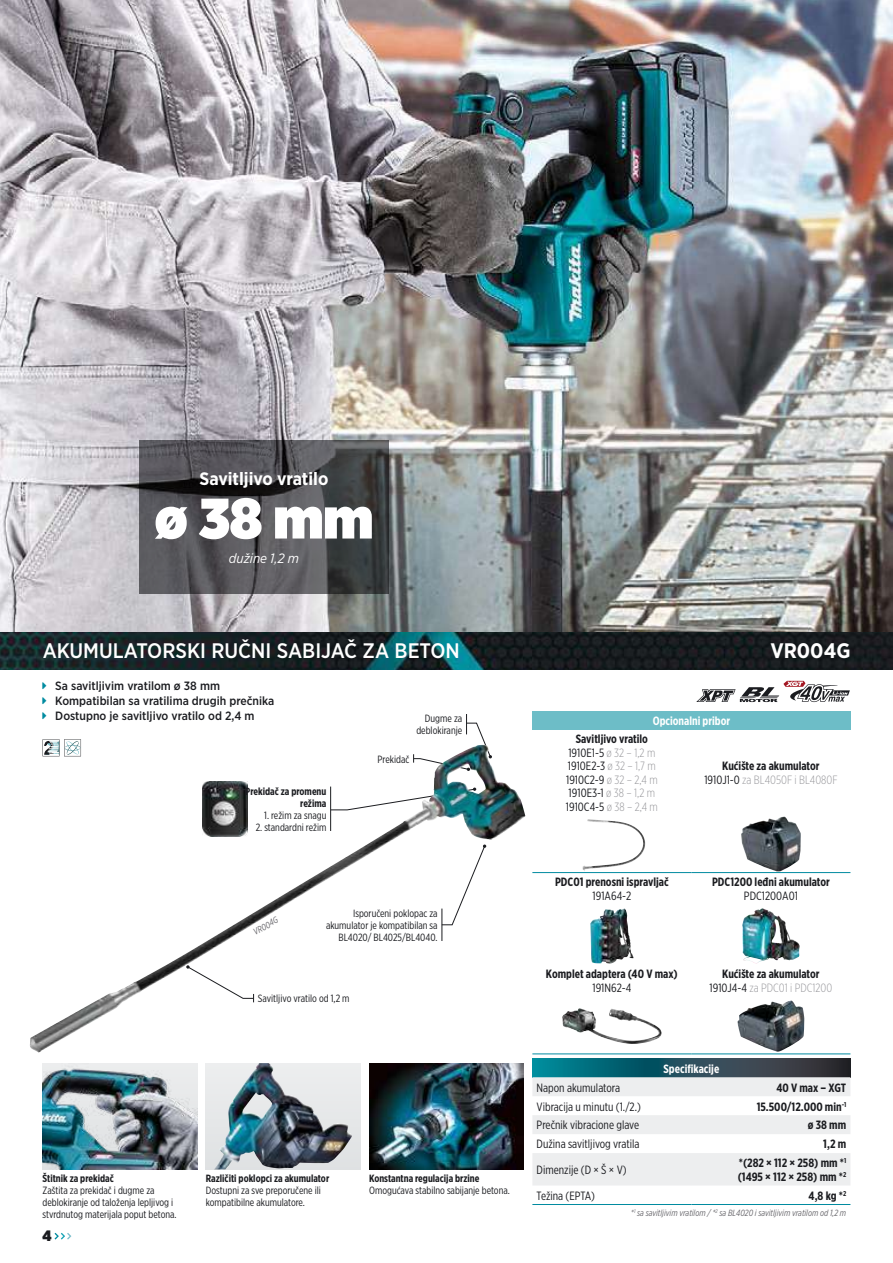
<style>
.page{position:relative;width:893px;height:1263px;background:#fff}
.page>*{position:absolute;margin:0;border:0;box-sizing:border-box;transform-origin:0 0}
.t1{font:900 57px "Gotham Narrow";color:#fff}
.t2{font:500 21px "Gotham Narrow";color:#fff}
.t3{font:700 21px "Gotham Narrow";color:#fff}
.t4{font:700 18px "Gotham Narrow";color:#fff}
.t5{font:900 15px "Gotham Narrow";color:#1b1c20}
.t6{font:italic 13.5px "Gotham Narrow";color:#fff}
.t7{font:12px/13.5px "Gotham X Narrow";color:#1b1c20;text-align:center}
.t8{font:700 12px/13.5px "Gotham X Narrow";color:#1b1c20;text-align:center}
.t9{font:500 12px/15px "Gotham Narrow";color:#1b1c20}
.t10{font:700 12px "Gotham X Narrow";color:#fff}
.t11{font:10.5px/12px "Gotham X Narrow";color:#1b1c20}
.t12{font:700 10.5px/12px "Gotham X Narrow";color:#1b1c20;text-align:right}
.t13{font:italic 9px "Gotham X Narrow";color:#68676c}
.s1{font-weight:700}
.s2{font-weight:300;color:#98989c}
.s3{font-weight:400}
</style>
<div class="page">
<img style="left:0;top:631px;width:893px;height:39px">
<img style="left:30px;top:745px;width:495px;height:307px">
<img style="left:0;top:0;width:893px;height:631px">
<div style="left:206px;top:1063px;width:155px;height:106px;background:#e6e8e9"></div>
<img style="left:214px;top:1063px;width:138px;height:106px">
<img style="left:369px;top:1063px;width:155px;height:106px">
<img style="left:43px;top:1063px;width:154px;height:106px">
<img style="left:202px;top:781px;width:45px;height:55px">
<svg style="left:139px;top:440px;width:250px;height:153px;background:#4e4e51"></svg>
<div style="left:185px;top:964px;width:69px;height:35px;background:#fff"></div>
<svg style="left:186px;top:965px;width:68px;height:37px"></svg>
<div style="left:441px;top:844px;width:46px;height:82px;background:#fff"></div>
<svg style="left:441px;top:844px;width:45px;height:81px"></svg>
<hr style="left:442px;top:908px;width:1px;height:33px;background:#1b1c20">
<hr style="left:330px;top:786px;width:1px;height:45px;background:#1b1c20">
<svg style="left:413px;top:714px;width:79px;height:57px"></svg>
<svg style="left:43px;top:739px;width:38px;height:17px"></svg>
<div style="left:532px;top:711px;width:318px;height:18px;background:#6dbdc7"></div>
<hr style="left:532px;top:1054px;width:159px;height:1px;background:#008ba0">
<hr style="left:691px;top:1054px;width:159px;height:1px;background:#008ba0">
<hr style="left:532px;top:872px;width:159px;height:1px;background:#008ba0">
<hr style="left:691px;top:872px;width:159px;height:1px;background:#008ba0">
<img style="left:582px;top:820px;width:63px;height:51px">
<img style="left:741px;top:816px;width:60px;height:55px">
<img style="left:600px;top:908px;width:24px;height:10px">
<img style="left:742px;top:908px;width:42px;height:55px">
<img style="left:562px;top:1008px;width:100px;height:36px">
<img style="left:738px;top:1001px;width:66px;height:51px">
<svg style="left:532px;top:1058px;width:318px;height:19px;background:#1e5360"></svg>
<svg style="left:532px;top:1077px;width:318px;height:108px"></svg>
<hr style="left:532px;top:1204px;width:159px;height:1px;background:#008ba0">
<hr style="left:691px;top:1204px;width:159px;height:1px;background:#008ba0">
<svg style="left:696px;top:681px;width:154px;height:21px"></svg>
<svg style="left:55px;top:1233px;width:16px;height:6px"></svg>
<h3 class="t4" style="left:199px;top:467px;width:131px">Savitljivo vratilo</h3>
<h1 class="t1" style="left:155px;top:480px;width:220px">ø 38 mm</h1>
<p class="t6" style="left:229px;top:550px;width:72px">dužine 1,2 m</p>
<h2 class="t2" style="left:43px;top:637px;width:419px">AKUMULATORSKI RUČNI SABIJAČ ZA BETON</h2>
<h2 class="t3" style="left:770px;top:637px;width:82px">VR004G</h2>
<p class="t9" style="left:55px;top:678px;width:220px">Sa savitljivim vratilom ø 38 mm<br>Kompatibilan sa vratilima drugih prečnika<br>Dostupno je savitljivo vratilo od 2,4 m</p>
<p class="t12" style="left:245px;top:785px;width:83px">Prekidač za promenu režima</p>
<p class="t11" style="left:264px;top:809px;width:64px">1. režim za snagu</p>
<p class="t11" style="left:256px;top:821px;width:72px">2. standardni režim</p>
<p class="t11" style="left:416px;top:712px;width:47px;text-align:right">Dugme za deblokiranje</p>
<p class="t11" style="left:378px;top:753px;width:33px">Prekidač</p>
<p class="t13" style="left:251px;top:928px;width:29px;rotate:-30deg">VR004G</p>
<p class="t11" style="left:326px;top:907px;width:113px;text-align:right">Isporučeni poklopac za akumulator je kompatibilan sa<br>BL4020/ BL4025/BL4040.</p>
<p class="t11" style="left:258px;top:992px;width:93px">Savitljivo vratilo od 1,2 m</p>
<p class="t12" style="left:43px;top:1172px;width:73px">Štitnik za prekidač</p>
<p class="t11" style="left:43px;top:1184px;width:136px">Zaštita za prekidač i dugme za deblokiranje od taloženja lepljivog i stvrdnutog materijala poput betona.</p>
<h3 class="t5" style="left:43px;top:1225px;width:11px">4</h3>
<p class="t12" style="left:206px;top:1172px;width:125px">Različiti poklopci za akumulator</p>
<p class="t11" style="left:206px;top:1184px;width:117px">Dostupni za sve preporučene ili kompatibilne akumulatore.</p>
<p class="t12" style="left:369px;top:1172px;width:112px">Konstantna regulacija brzine</p>
<p class="t11" style="left:369px;top:1184px;width:142px">Omogućava stabilno sabijanje betona.</p>
<p class="t10" style="left:653px;top:713px;width:79px">Opcionalni pribor</p>
<p class="t7" style="left:566px;top:732px;width:93px"><span class="s1">Savitljivo vratilo<br></span>1910E1-5 <span class="s2">ø 32 – 1,2 m<br></span>1910E2-3 <span class="s2">ø 32 – 1,7 m<br></span>1910C2-9 <span class="s2">ø 32 – 2,4 m<br></span>1910E3-1 <span class="s2">ø 38 – 1,2 m<br></span>1910C4-5 <span class="s2">ø 38 – 2,4 m</span></p>
<p class="t8" style="left:704px;top:759px;width:135px">Kućište za akumulator<br><span class="s3">1910J1-0</span> <span class="s2">za BL4050F i BL4080F</span></p>
<p class="t8" style="left:555px;top:875px;width:115px">PDC01 prenosni ispravljač</p>
<p class="t7" style="left:592px;top:889px;width:40px">191A64-2</p>
<p class="t8" style="left:546px;top:967px;width:133px">Komplet adaptera (40 V max)</p>
<p class="t7" style="left:592px;top:980px;width:40px">191N62-4</p>
<p class="t8" style="left:712px;top:875px;width:119px">PDC1200 leđni akumulator</p>
<p class="t7" style="left:744px;top:889px;width:55px">PDC1200A01</p>
<p class="t8" style="left:710px;top:967px;width:124px">Kućište za akumulator<br><span class="s3">1910J4-4</span> <span class="s2">za PDC01 i PDC1200</span></p>
<p class="t10" style="left:663px;top:1061px;width:57px">Specifikacije</p>
<p class="t7" style="left:537px;top:1080px;width:85px">Napon akumulatora</p>
<p class="t8" style="left:776px;top:1080px;width:71px">40 V max – XGT</p>
<p class="t7" style="left:537px;top:1099px;width:106px">Vibracija u minutu (1./2.)</p>
<p class="t8" style="left:757px;top:1099px;width:91px">15.500/12.000 min<sup>-1</sup></p>
<p class="t7" style="left:537px;top:1118px;width:104px">Prečnik vibracione glave</p>
<p class="t8" style="left:808px;top:1118px;width:40px">ø 38 mm</p>
<p class="t7" style="left:537px;top:1137px;width:104px">Dužina savitljivog vratila</p>
<p class="t8" style="left:823px;top:1137px;width:25px">1,2 m</p>
<p class="t7" style="left:537px;top:1163px;width:92px">Dimenzije (D × Š × V)</p>
<p class="t8" style="left:738px;top:1156px;width:110px;text-align:left">*(282 × 112 × 258) mm *<sup>1 </sup>(1495 × 112 × 258) mm *<sup>2</sup></p>
<p class="t7" style="left:537px;top:1189px;width:60px">Težina (EPTA)</p>
<p class="t8" style="left:809px;top:1189px;width:39px">4,8 kg *<sup>2</sup></p>
<p class="t13" style="left:631px;top:1207px;width:217px">*<sup>1</sup> sa savitljivim vratilom / *<sup>2</sup> sa BL4020 i savitljivim vratilom od 1,2 m</p>
</div>
